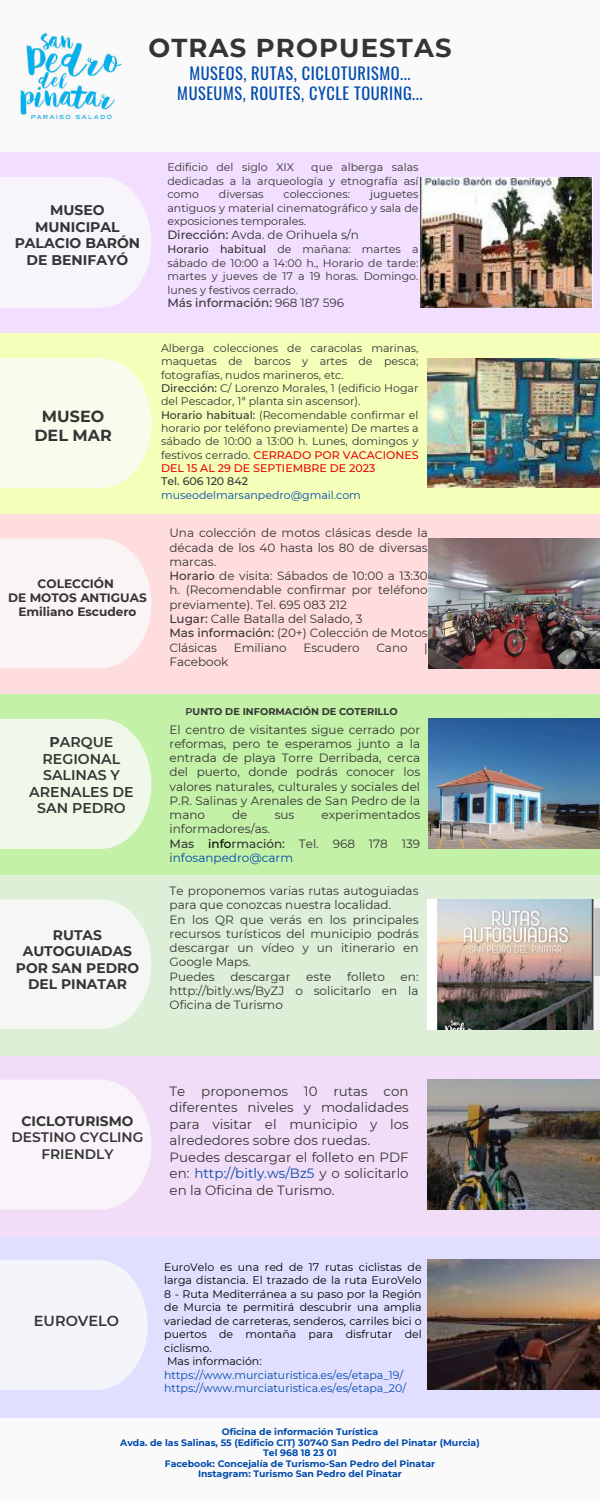
<style>
.page{position:relative;width:600px;height:1501px;background:#fff}
.page>*{position:absolute;margin:0;border:0;box-sizing:border-box;transform-origin:0 0}
.t1{font:700 25.9px "Montserrat";letter-spacing:.045em;color:#343434}
.t2{font:16.4px/19.5px "Oswald";letter-spacing:.035em;color:#004aad;text-align:center}
.t3{font:700 16px/18.8px "Montserrat";color:#343434;text-align:center}
.t4{font:600 14.5px "Montserrat";color:#343434}
.t5{font:600 14.2px/16.5px "Montserrat";color:#343434;text-align:center}
.t6{font:700 14px/16.5px "Montserrat";color:#343434;text-align:center}
.t7{font:700 13.8px/16.5px "Montserrat";color:#343434;text-align:center}
.t8{font:600 13.7px/16.5px "Montserrat";color:#343434;text-align:center}
.t9{font:700 13.7px "Montserrat";color:#343434}
.t10{font:13.4px/16.5px "Montserrat";color:#343434}
.t11{font:700 12.1px/14.2px "Montserrat";color:#343434;text-align:center}
.t12{font:12px/14.2px "Montserrat";color:#343434}
.t13{font:500 12px "Montserrat";color:#343434}
.t14{font:11px/13.3px "Montserrat";color:#343434;text-align:justify}
.t15{font:11px/13.5px "Montserrat";color:#000}
.t16{font:11px/13.5px "Montserrat";color:#004aad}
.t17{font:500 11px "Montserrat";color:#343434}
.t18{font:700 9.8px "Montserrat";color:#343434}
.t19{font:700 9.3px/10.5px "Montserrat";color:#004aad;text-align:center}
.s1{font-weight:500}
.s2{font-weight:400}
.s3{font-weight:500;color:#e60606}
.s4{font-weight:700}
.s5{font-weight:600}
.s6{font-weight:500;color:#000}
.s7{color:#004aad}
</style>
<div class="page">
<div style="left:0;top:0;width:600px;height:1500px;background:#fafafa"></div>
<div style="left:0;top:333px;width:600px;height:180px;background:#f5ffba"></div>
<img style="left:428px;top:358px;width:172px;height:130px">
<div style="left:0;top:514px;width:600px;height:180px;background:#ffdcdd"></div>
<div style="left:0;top:694px;width:600px;height:180px;background:#c3f1a7"></div>
<div style="left:0;top:875px;width:600px;height:180px;background:#ddefd7"></div>
<div style="left:0;top:1056px;width:600px;height:180px;background:#f2ddf8"></div>
<div style="left:0;top:1237px;width:600px;height:180px;background:#e0dfff"></div>
<img style="left:428px;top:1259px;width:172px;height:130px">
<div style="left:0;top:152px;width:600px;height:180px;background:#f2dfff"></div>
<img style="left:420px;top:177px;width:173px;height:131px">
<img style="left:429px;top:538px;width:171px;height:130px">
<img style="left:429px;top:718px;width:171px;height:130px">
<img style="left:428px;top:899px;width:172px;height:129px">
<img style="left:428px;top:1079px;width:172px;height:130px">
<div style="left:0;top:177px;width:151px;height:130px;background:#f8f4fb"></div>
<svg style="left:0;top:358px;width:151px;height:130px;background:#f8fbe9"></svg>
<div style="left:0;top:1260px;width:148px;height:129px;background:#f4f4fb"></div>
<svg style="left:0;top:538px;width:151px;height:130px;background:#fbf2f2"></svg>
<svg style="left:0;top:719px;width:151px;height:129px;background:#ecf7e4"></svg>
<svg style="left:0;top:899px;width:151px;height:129px;background:#f2f6f1"></svg>
<div style="left:0;top:1080px;width:151px;height:129px;background:#f8f4f9"></div>
<img style="left:20px;top:33px;width:102px;height:87px">
<h1 class="t1" style="left:148px;top:32px;width:305px">OTRAS PROPUESTAS</h1>
<h2 class="t2" style="left:177px;top:63px;width:247px">MUSEOS, RUTAS, CICLOTURISMO...<br>MUSEUMS, ROUTES, CYCLE TOURING...</h2>
<p class="t6" style="left:15px;top:202px;width:127px">MUSEO<br>MUNICIPAL<br>PALACIO BARÓN<br>DE BENIFAYÓ</p>
<h3 class="t3" style="left:34px;top:406px;width:79px">MUSEO<br>DEL MAR</h3>
<p class="t11" style="left:8px;top:576px;width:140px">COLECCIÓN<br>DE MOTOS ANTIGUAS<br>Emiliano Escudero</p>
<p class="t14" style="left:167px;top:161px;width:128px">Edificio del siglo XIX</p>
<p class="t14" style="left:167px;top:161px;width:253px;text-indent:144px">que alberga salas dedicadas a la arqueología y etnografía así como</p>
<p class="t14" style="left:167px;top:188px;width:253px;text-indent:203px">juguetes antiguos y material cinematográfico y sala de exposiciones temporales.</p>
<p class="t12" style="left:167px;top:227px;width:193px"><span class="s1">Dirección:</span> Avda. de Orihuela s/n</p>
<p class="t14" style="left:167px;top:242px;width:253px"><span class="s1">Horario habitual</span> de mañana: martes a sábado de 10:00 a 14:00 h., Horario de tarde: martes y jueves de 17 a 19 horas. Domingo. lunes y festivos cerrado.</p>
<p class="t13" style="left:167px;top:295px;width:178px">Más información: <span class="s2">968 187 596</span></p>
<p class="t14" style="left:161px;top:341px;width:259px;text-align:left">Alberga colecciones de caracolas marinas, maquetas de barcos y artes de pesca; fotografías, nudos marineros, etc.<br><span class="s1">Dirección:</span> C/ Lorenzo Morales, 1 (edificio Hogar del Pescador, 1ª planta sin ascensor).<br><span class="s1">Horario habitual:</span> (Recomendable confirmar el horario por teléfono previamente) De martes a sábado de 10:00 a 13:00 h. Lunes, domingos y festivos cerrado. <span class="s3">CERRADO POR VACACIONES DEL 15 AL 29 DE SEPTIEMBRE DE 2023</span></p>
<p class="t17" style="left:161px;top:475px;width:89px">Tel. 606 120 842</p>
<p class="t16" style="left:161px;top:488px;width:201px">museodelmarsanpedro@gmail.com</p>
<p class="t14" style="left:219px;top:188px;width:46px">diversas</p>
<p class="t14" style="left:283px;top:188px;width:68px">colecciones:</p>
<p class="t12" style="left:169px;top:526px;width:260px">Una colección de motos clásicas desde la década de los 40 hasta los 80 de diversas marcas.<br><span class="s1">Horario</span> de visita: Sábados de 10:00 a 13:30 h. (Recomendable confirmar por teléfono previamente). Tel. 695 083 212<br><span class="s1">Lugar:</span> Calle Batalla del Salado, 3<br><span class="s1">Mas información:</span> (20+) Colección de Motos<br>Clásicas</p>
<p class="t12" style="left:234px;top:640px;width:55px">Emiliano</p>
<p class="t12" style="left:303px;top:640px;width:58px">Escudero</p>
<p class="t12" style="left:376px;top:640px;width:33px">Cano</p>
<p class="t12" style="left:424px;top:640px;width:5px">|</p>
<p class="t12" style="left:169px;top:654px;width:60px">Facebook</p>
<p class="t5" style="left:29px;top:733px;width:106px"><span class="s4">P</span>ARQUE<br>REGIONAL<br>SALINAS Y<br>ARENALES DE<br>SAN PEDRO</p>
<p class="t7" style="left:16px;top:926px;width:125px">RUTAS<br>AUTOGUIADAS<br>POR SAN PEDRO<br>DEL PINATAR</p>
<p class="t18" style="left:186px;top:705px;width:214px"><span class="s5">P</span>UNTO DE INFORMACIÓN DE COTERILLO</p>
<p class="t12" style="left:170px;top:722px;width:252px;text-align:justify">El centro de visitantes sigue cerrado por reformas, pero te esperamos junto a la entrada de playa Torre Derribada, cerca del puerto, donde podrás conocer los valores naturales, culturales y sociales del P.R. Salinas y Arenales de San Pedro de la mano</p>
<p class="t12" style="left:232px;top:807px;width:17px">de</p>
<p class="t12" style="left:275px;top:807px;width:21px">sus</p>
<p class="t12" style="left:322px;top:807px;width:100px">experimentados</p>
<p class="t12" style="left:170px;top:821px;width:252px">informadores/as.<br><span class="s1">Mas</span> <span class="s6">info</span><span class="s1">rmación:</span> Tel. 968 178 139 i<span class="s7">nfosanpedro@carm</span></p>
<p class="t12" style="left:170px;top:883px;width:250px">Te proponemos varias rutas autoguiadas para que conozcas nuestra localidad.<br>En los QR que verás en los principales recursos turísticos del municipio podrás descargar un vídeo y un itinerario en<br>Google Maps.<br>Puedes</p>
<p class="t12" style="left:231px;top:969px;width:61px">descargar</p>
<p class="t12" style="left:306px;top:969px;width:27px">este</p>
<p class="t12" style="left:347px;top:969px;width:39px">folleto</p>
<p class="t12" style="left:170px;top:969px;width:250px;text-align:justify;text-indent:231px">en: http://bitly.ws/ByZJ o solicitarlo en la Oficina de Turismo</p>
<p class="t9" style="left:21px;top:1112px;width:114px">CICLOTURISMO</p>
<p class="t8" style="left:12px;top:1128px;width:133px">DESTINO CYCLING<br>FRIENDLY</p>
<p class="t10" style="left:170px;top:1082px;width:241px">Te proponemos 10 rutas con diferentes niveles y modalidades para visitar el municipio y los alrededores sobre dos ruedas.<br>Puedes descargar el folleto en PDF en: <span class="s7">http://bitly.ws/Bz5</span> y o solicitarlo en la Oficina de Turismo.</p>
<p class="t4" style="left:34px;top:1311px;width:87px">EUROVELO</p>
<p class="t15" style="left:164px;top:1259px;width:259px">EuroVelo es una red de 17 rutas ciclistas de larga distancia. El trazado de la ruta EuroVelo 8 - Ruta Mediterránea a su paso por la Región de Murcia te permitirá descubrir una amplia variedad de carreteras, senderos, carriles bici o puertos de montaña para disfrutar del ciclismo.<br>Mas información:</p>
<p class="t16" style="left:164px;top:1367px;width:243px">https://www.murciaturistica.es/es/etapa_19/ https://www.murciaturistica.es/es/etapa_20/</p>
<p class="t19" style="left:120px;top:1426px;width:361px">Oficina de información Turística<br>Avda. de las Salinas, 55 (Edificio CIT) 30740 San Pedro del Pinatar (Murcia)<br>Tel 968 18 23 01<br>Facebook: Concejalía de Turismo-San Pedro del Pinatar<br>Instagram: Turismo San Pedro del Pinatar</p>
</div>
